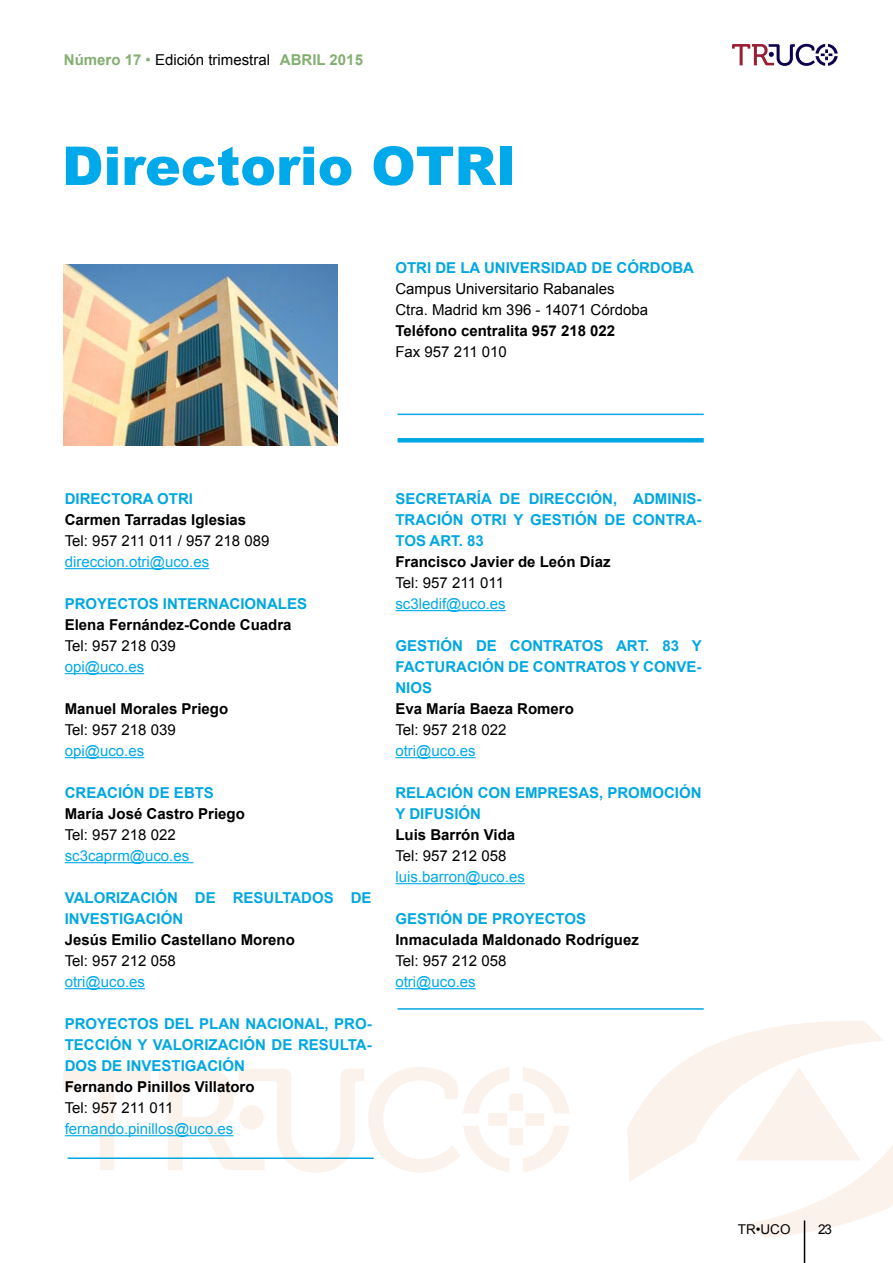
<style>
.page{position:relative;width:893px;height:1263px;background:#fff}
.page>*{position:absolute;margin:0;border:0;box-sizing:border-box;transform-origin:0 0}
.t1{font:700 15px/21px "Arial";color:#00a7e1;text-align:justify}
.t2{font:700 15px "Arial";color:#000}
.t3{font:15px/21px "Arial";color:#000}
.t4{font:15px "Arial";color:#00a9e9}
.t5{font:700 15px "Arial";color:#84af71}
.t6{font:13.5px "Arial";color:#000}
.s1{font-weight:400}
.s2{font-weight:400;color:#000}
</style>
<div class="page">
<svg style="left:63px;top:1021px;width:830px;height:216px"></svg>
<hr style="left:804px;top:1220px;width:1px;height:43px;background:#000">
<hr style="left:398px;top:414px;width:306px;height:1px;background:#00a7e1">
<hr style="left:398px;top:1008px;width:306px;height:2px;background:#00a7e1">
<hr style="left:68px;top:1157px;width:306px;height:2px;background:#00a7e1">
<hr style="left:398px;top:438px;width:306px;height:4px;background:#00a7e1">
<hr style="left:65px;top:568px;width:144px;height:1px;background:#00a9e9">
<hr style="left:65px;top:673px;width:79px;height:1px;background:#00a9e9">
<hr style="left:65px;top:757px;width:79px;height:1px;background:#00a9e9">
<hr style="left:65px;top:862px;width:128px;height:1px;background:#00a9e9">
<hr style="left:65px;top:988px;width:80px;height:1px;background:#00a9e9">
<hr style="left:65px;top:1135px;width:168px;height:1px;background:#00a9e9">
<img style="left:64px;top:264px;width:273px;height:182px">
<svg style="left:66px;top:147px;width:35px;height:38px"></svg>
<svg style="left:107px;top:147px;width:11px;height:38px"></svg>
<svg style="left:125px;top:147px;width:189px;height:39px"></svg>
<svg style="left:320px;top:157px;width:31px;height:29px"></svg>
<svg style="left:374px;top:146px;width:79px;height:40px"></svg>
<svg style="left:459px;top:147px;width:37px;height:38px"></svg>
<div style="left:500px;top:147px;width:12px;height:38px;background:#00a9e9"></div>
<hr style="left:395px;top:610px;width:111px;height:1px;background:#00a9e9">
<hr style="left:395px;top:757px;width:81px;height:1px;background:#00a9e9">
<hr style="left:395px;top:883px;width:130px;height:1px;background:#00a9e9">
<hr style="left:395px;top:988px;width:81px;height:1px;background:#00a9e9">
<svg style="left:732px;top:44px;width:106px;height:22px"></svg>
<p class="t5" style="left:64px;top:51px;width:301px">Número 17 <span class="s1">•</span> <span class="s2">Edición trimestral</span> ABRIL 2015</p>
<p class="t1" style="left:395px;top:257px;width:300px">OTRI DE LA UNIVERSIDAD DE CÓRDOBA</p>
<p class="t3" style="left:395px;top:278px;width:254px">Campus Universitario Rabanales<br>Ctra. Madrid km 396 - 14071 Córdoba</p>
<p class="t2" style="left:395px;top:322px;width:221px">Teléfono centralita 957 218 022</p>
<p class="t3" style="left:395px;top:341px;width:113px">Fax 957 211 010</p>
<p class="t1" style="left:65px;top:488px;width:130px">DIRECTORA OTRI</p>
<p class="t2" style="left:65px;top:511px;width:183px">Carmen Tarradas Iglesias</p>
<p class="t3" style="left:65px;top:530px;width:206px">Tel: 957 211 011 / 957 218 089</p>
<p class="t4" style="left:65px;top:553px;width:146px">direccion.otri@uco.es</p>
<p class="t1" style="left:65px;top:593px;width:244px">PROYECTOS INTERNACIONALES</p>
<p class="t2" style="left:65px;top:616px;width:228px">Elena Fernández-Conde Cuadra</p>
<p class="t3" style="left:65px;top:635px;width:112px">Tel: 957 218 039</p>
<p class="t4" style="left:65px;top:658px;width:81px">opi@uco.es</p>
<p class="t2" style="left:65px;top:700px;width:165px">Manuel Morales Priego</p>
<p class="t3" style="left:65px;top:719px;width:112px">Tel: 957 218 039</p>
<p class="t4" style="left:65px;top:742px;width:81px">opi@uco.es</p>
<p class="t1" style="left:65px;top:782px;width:151px">CREACIÓN DE EBTS</p>
<p class="t2" style="left:65px;top:805px;width:182px">María José Castro Priego</p>
<p class="t3" style="left:65px;top:824px;width:112px">Tel: 957 218 022</p>
<p class="t4" style="left:65px;top:847px;width:126px">sc3caprm@uco.es</p>
<p class="t1" style="left:65px;top:887px;width:308px">VALORIZACIÓN DE RESULTADOS DE<br>INVESTIGACIÓN</p>
<p class="t2" style="left:65px;top:931px;width:232px">Jesús Emilio Castellano Moreno</p>
<p class="t3" style="left:65px;top:950px;width:112px">Tel: 957 212 058</p>
<p class="t4" style="left:65px;top:973px;width:82px">otri@uco.es</p>
<p class="t1" style="left:65px;top:1013px;width:308px">PROYECTOS DEL PLAN NACIONAL, PRO-TECCIÓN Y VALORIZACIÓN DE RESULTA-DOS DE INVESTIGACIÓN</p>
<p class="t2" style="left:65px;top:1078px;width:191px">Fernando Pinillos Villatoro</p>
<p class="t3" style="left:65px;top:1097px;width:110px">Tel: 957 211 011</p>
<p class="t4" style="left:65px;top:1120px;width:170px">fernando.pinillos@uco.es</p>
<p class="t1" style="left:395px;top:488px;width:308px">SECRETARÍA DE DIRECCIÓN, ADMINIS-TRACIÓN OTRI Y GESTIÓN DE CONTRA-TOS ART. 83</p>
<p class="t2" style="left:395px;top:553px;width:217px">Francisco Javier de León Díaz</p>
<p class="t3" style="left:395px;top:572px;width:110px">Tel: 957 211 011</p>
<p class="t4" style="left:395px;top:595px;width:112px">sc3ledif@uco.es</p>
<p class="t1" style="left:395px;top:635px;width:308px">GESTIÓN DE CONTRATOS ART. 83 Y FACTURACIÓN DE CONTRATOS Y CONVE-NIOS</p>
<p class="t2" style="left:395px;top:700px;width:180px">Eva María Baeza Romero</p>
<p class="t3" style="left:395px;top:719px;width:112px">Tel: 957 218 022</p>
<p class="t4" style="left:395px;top:742px;width:82px">otri@uco.es</p>
<p class="t1" style="left:395px;top:782px;width:308px">RELACIÓN CON EMPRESAS, PROMOCIÓN<br>Y DIFUSIÓN</p>
<p class="t2" style="left:395px;top:826px;width:121px">Luis Barrón Vida</p>
<p class="t3" style="left:395px;top:845px;width:112px">Tel: 957 212 058</p>
<p class="t4" style="left:395px;top:868px;width:131px">luis.barron@uco.es</p>
<p class="t1" style="left:395px;top:908px;width:192px">GESTIÓN DE PROYECTOS</p>
<p class="t2" style="left:395px;top:931px;width:245px">Inmaculada Maldonado Rodríguez</p>
<p class="t3" style="left:395px;top:950px;width:112px">Tel: 957 212 058</p>
<p class="t4" style="left:395px;top:973px;width:82px">otri@uco.es</p>
<p class="t6" style="left:738px;top:1221px;width:54px">TR•UCO</p>
<p class="t6" style="left:818px;top:1221px;width:15px">23</p>
</div>
